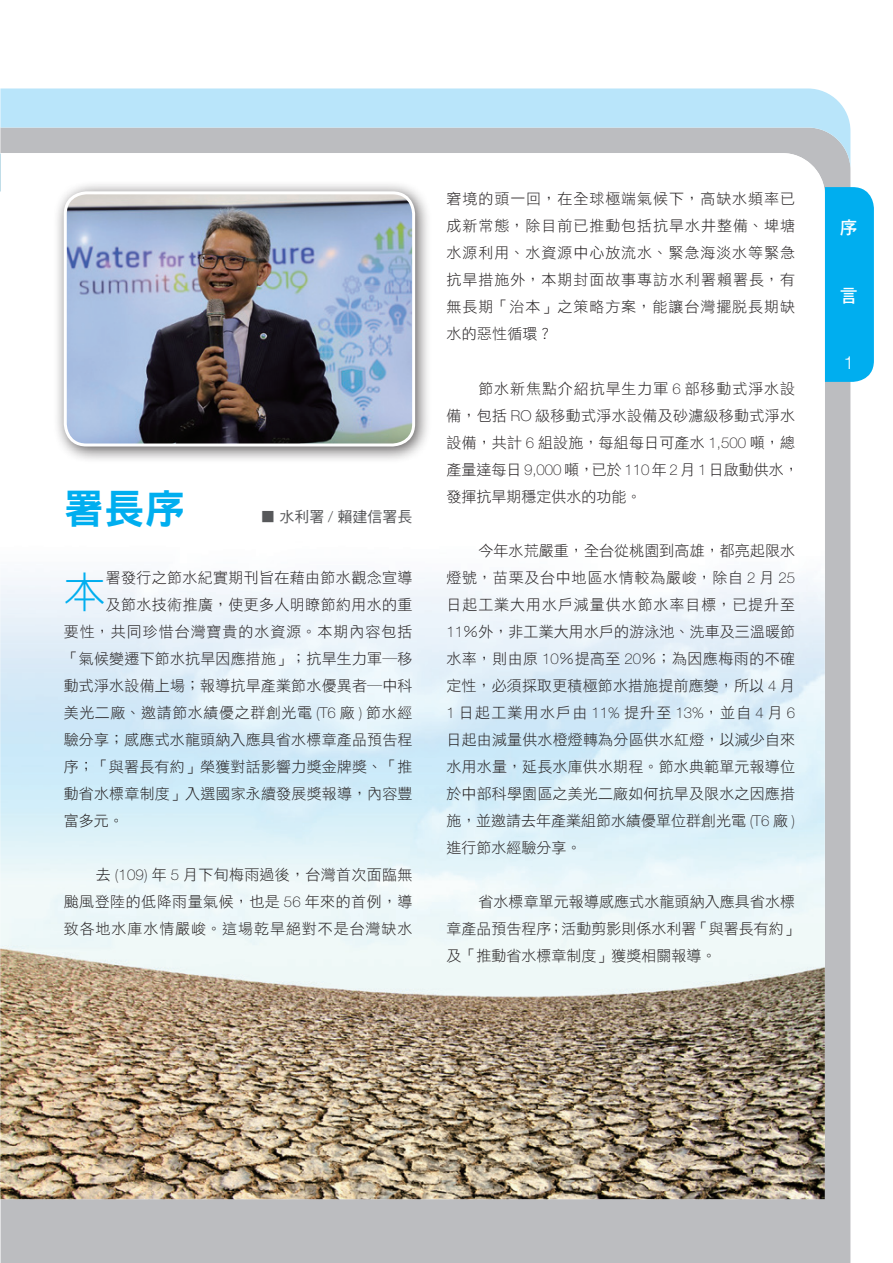
<style>
.page{position:relative;width:893px;height:1263px;background:#fff}
.page>*{position:absolute;margin:0;border:0;box-sizing:border-box;transform-origin:0 0}
.內文首段字放大{font:42px "DF Hei Std W3";color:#00aeef}
.大標-黑{font:40.5px "DF Hei Std W9";color:#00aeef}
.t1{font:18px "DF Hei Std W7";color:#fff}
.t2{font:300 18px "Helvetica Neue";color:#fff}
.內文{font:15px/27px "DF Hei Std W3";letter-spacing:.015em;color:#231f20;text-align:justify}
.內文首段字放大-2{font:15px "DF Hei Std W3";letter-spacing:.015em;color:#231f20}
.內文首段字放大-3{font:15px "DF Hei Std W3";letter-spacing:.04em;color:#231f20}
.內文首段字放大-4{font:15px "DF Hei Std W3";letter-spacing:.065em;color:#231f20}
.作者{font:15px "DF Hei Std W5";color:#57585a}
.s1{font-family:"Helvetica Neue";font-weight:300}
.s2{font-family:"Helvetica Neue";font-weight:100}
</style>
<div class="page">
<div style="left:0;top:170px;width:850px;height:1093px;background:#bcbdc0"></div>
<svg style="left:0;top:88px;width:850px;height:82px;background:#bbd6e3"></svg>
<img style="left:0;top:153px;width:825px;height:1046px">
<div style="left:52px;top:180px;width:380px;height:284px;background:#231f20;opacity:.75"></div>
<img style="left:65px;top:193px;width:349px;height:252px">
<div style="left:64px;top:191px;width:351px;height:255px;border:3px solid #fff;border-radius:21px"></div>
<div style="left:825px;top:187px;width:49px;height:195px;background:#00aeef"></div>
<p class="大標-黑" style="left:64px;top:487px;width:123px">署長序</p>
<p class="作者" style="left:260px;top:508px;width:154px">■ 水利署 <span class="s1">/</span> 賴建信署長</p>
<p class="內文首段字放大" style="left:64px;top:569px;width:43px">本</p>
<p class="內文首段字放大-2" style="left:106px;top:570px;width:308px">署發行之節水紀實期刊旨在藉由節水觀念宣導</p>
<p class="內文首段字放大-2" style="left:106px;top:597px;width:308px">及節水技術推廣，使更多人明瞭節約用水的重</p>
<p class="內文首段字放大-4" style="left:64px;top:624px;width:350px">要性，共同珍惜台灣寶貴的水資源。本期內容包括</p>
<p class="內文首段字放大-2" style="left:64px;top:651px;width:350px">「氣候變遷下節水抗旱因應措施」；抗旱生力軍─移</p>
<p class="內文首段字放大-2" style="left:64px;top:678px;width:350px">動式淨水設備上場；報導抗旱產業節水優異者─中科</p>
<p class="內文首段字放大-3" style="left:64px;top:705px;width:350px">美光二廠、邀請節水績優之群創光電 <span class="s2">(T6</span> 廠 <span class="s2">)</span> 節水經</p>
<p class="內文首段字放大-2" style="left:64px;top:732px;width:350px">驗分享；感應式水龍頭納入應具省水標章產品預告程</p>
<p class="內文首段字放大-2" style="left:64px;top:759px;width:350px">序；「與署長有約」榮獲對話影響力獎金牌獎、「推</p>
<p class="內文首段字放大-2" style="left:64px;top:786px;width:350px">動省水標章制度」入選國家永續發展獎報導，內容豐</p>
<p class="內文首段字放大-2" style="left:64px;top:813px;width:61px">富多元。</p>
<p class="內文" style="left:64px;top:861px;width:350px;text-indent:32px">去 <span class="s2">(109)</span> 年 <span class="s2">5</span> 月下旬梅雨過後，台灣首次面臨無颱風登陸的低降雨量氣候，也是 <span class="s2">56</span> 年來的首例，導致各地水庫水情嚴峻。這場乾旱絕對不是台灣缺水</p>
<p class="內文" style="left:446px;top:185px;width:350px">窘境的頭一回，在全球極端氣候下，高缺水頻率已成新常態，除目前已推動包括抗旱水井整備、埤塘水源利用、水資源中心放流水、緊急海淡水等緊急抗旱措施外，本期封面故事專訪水利署賴署長，有無長期「治本」之策略方案，能讓台灣擺脫長期缺水的惡性循環？</p>
<p class="內文" style="left:446px;top:374px;width:354px;text-align:left;text-indent:32px">節水新焦點介紹抗旱生力軍 <span class="s2">6</span> 部移動式淨水設備，包括 <span class="s2">RO</span> 級移動式淨水設備及砂濾級移動式淨水設備，共計 <span class="s2">6</span> 組設施，每組每日可產水 <span class="s2">1,500</span> 噸，總產量達每日 <span class="s2">9,000</span> 噸，已於 <span class="s2">110</span> 年 <span class="s2">2</span> 月 <span class="s2">1</span> 日啟動供水，發揮抗旱期穩定供水的功能。</p>
<p class="內文" style="left:446px;top:536px;width:350px;text-indent:32px">今年水荒嚴重，全台從桃園到高雄，都亮起限水燈號，苗栗及台中地區水情較為嚴峻，除自 <span class="s2">2</span> 月 <span class="s2">25</span>日起工業大用水戶減量供水節水率目標，已提升至<span class="s2">11</span>％外，非工業大用水戶的游泳池、洗車及三溫暖節水率，則由原 <span class="s2">10</span>％提高至 <span class="s2">20</span>％；為因應梅雨的不確定性，必須採取更積極節水措施提前應變，所以 <span class="s2">4</span> 月<span class="s2">1</span> 日起工業用水戶由 <span class="s2">11%</span> 提升至 <span class="s2">13%</span>，並自 <span class="s2">4</span> 月 <span class="s2">6</span>日起由減量供水橙燈轉為分區供水紅燈，以減少自來水用水量，延長水庫供水期程。節水典範單元報導位於中部科學園區之美光二廠如何抗旱及限水之因應措施，並邀請去年產業組節水績優單位群創光電 <span class="s2">(T6</span> 廠 <span class="s2">)</span>進行節水經驗分享。</p>
<p class="內文" style="left:446px;top:887px;width:354px;text-align:left;text-indent:32px">省水標章單元報導感應式水龍頭納入應具省水標章產品預告程序；活動剪影則係水利署「與署長有約」及「推動省水標章制度」獲獎相關報導。</p>
<p class="t1" style="left:840px;top:217px;width:18px">序</p>
<p class="t1" style="left:840px;top:285px;width:19px">言</p>
<p class="t2" style="left:844px;top:351px;width:12px">1</p>
</div>
